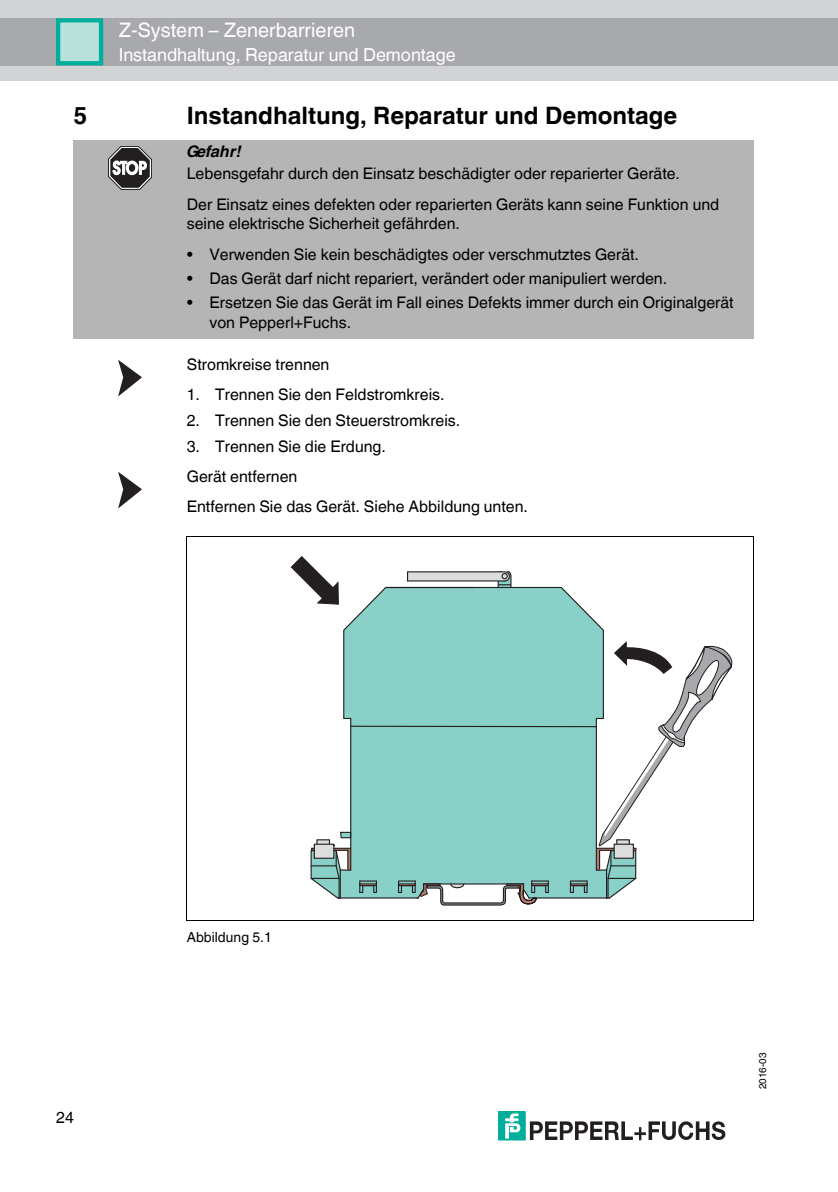
<style>
.page{position:relative;width:838px;height:1192px;background:#fff}
.page>*{position:absolute;margin:0;border:0;box-sizing:border-box;transform-origin:0 0}
.t1{font:700 24px "Helvetica World";color:#000}
.t2{font:20px "Helvetica World";color:#fff}
.t3{font:18px "Helvetica World";letter-spacing:-.005em;color:#fff}
.t4{font:16px/30px "Helvetica World";color:#000}
.t5{font:italic 700 16px "Helvetica World";color:#000}
.t6{font:14px "Helvetica World";letter-spacing:.005em;color:#000}
.t7{font:10px "Helvetica World";color:#000}
</style>
<div class="page">
<div style="left:0;top:0;width:838px;height:80px;background:#d1d3d4"></div>
<div style="left:0;top:18px;width:838px;height:48px;background:#a7a9ac"></div>
<div style="left:56px;top:19px;width:45px;height:45px;background:#b8e1dc"></div>
<div style="left:56px;top:18px;width:47px;height:47px;border:4px solid #00ae9c"></div>
<div style="left:499px;top:1112px;width:26px;height:28px;background:#00ae9c"></div>
<svg style="left:505px;top:1113px;width:16px;height:26px"></svg>
<svg style="left:530px;top:1121px;width:195px;height:19px"></svg>
<div style="left:73px;top:140px;width:681px;height:199px;background:#b5b5b5"></div>
<svg style="left:108px;top:146px;width:44px;height:44px"></svg>
<svg style="left:118px;top:360px;width:24px;height:37px"></svg>
<svg style="left:118px;top:472px;width:24px;height:37px"></svg>
<hr style="left:186px;top:537px;width:1px;height:383px;background:#000">
<hr style="left:753px;top:537px;width:1px;height:383px;background:#000">
<hr style="left:186px;top:537px;width:567px;height:1px;background:#000">
<hr style="left:186px;top:920px;width:567px;height:1px;background:#000">
<svg style="left:291px;top:556px;width:442px;height:349px"></svg>
<p class="t2" style="left:119px;top:13px;width:238px">Z-System – Zenerbarrieren</p>
<p class="t3" style="left:119px;top:40px;width:339px">Instandhaltung, Reparatur und Demontage</p>
<h1 class="t1" style="left:73px;top:96px;width:15px">5</h1>
<h1 class="t1" style="left:187px;top:96px;width:492px">Instandhaltung, Reparatur und Demontage</h1>
<p class="t5" style="left:187px;top:138px;width:56px">Gefahr!</p>
<p class="t4" style="left:187px;top:156px;width:534px;line-height:31.4px">Lebensgefahr durch den Einsatz beschädigter oder reparierter Geräte.<br>Der Einsatz eines defekten oder reparierten Geräts kann seine Funktion und</p>
<p class="t4" style="left:187px;top:207px;width:275px">seine elektrische Sicherheit gefährden.</p>
<p class="t4" style="left:187px;top:238px;width:454px">• Verwenden Sie kein beschädigtes oder verschmutztes Gerät.</p>
<p class="t4" style="left:187px;top:262px;width:482px">• Das Gerät darf nicht repariert, verändert oder manipuliert werden.</p>
<p class="t4" style="left:209px;top:291px;width:526px;line-height:20px;text-indent:-23px">• Ersetzen Sie das Gerät im Fall eines Defekts immer durch ein Originalgerät von Pepperl+Fuchs.</p>
<p class="t4" style="left:187px;top:348px;width:144px">Stromkreise trennen</p>
<p class="t4" style="left:187px;top:378px;width:259px">1. Trennen Sie den Feldstromkreis.</p>
<p class="t4" style="left:187px;top:404px;width:275px">2. Trennen Sie den Steuerstromkreis.</p>
<p class="t4" style="left:187px;top:430px;width:343px">3. Trennen Sie die Erdung.<br>Gerät entfernen<br>Entfernen Sie das Gerät. Siehe Abbildung unten.</p>
<p class="t4" style="left:56px;top:1100px;width:19px">24</p>
<p class="t6" style="left:187px;top:925px;width:87px">Abbildung 5.1</p>
<p class="t7" style="left:754px;top:1089px;width:38px;rotate:-90deg">2016-03</p>
</div>
